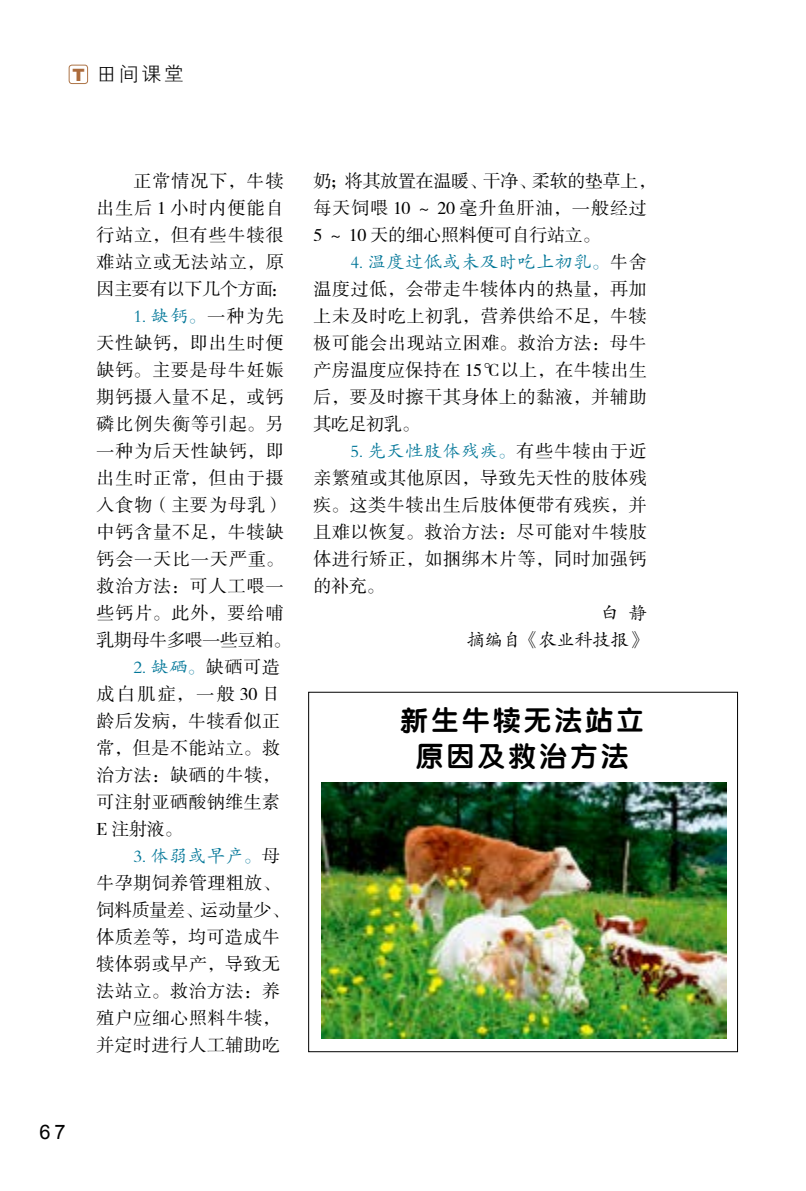
<style>
.page{position:relative;width:806px;height:1191px;background:#fff}
.page>*{position:absolute;margin:0;border:0;box-sizing:border-box;transform-origin:0 0}
.t1{font:28px/36px "FZY4 JW GB1 0";letter-spacing:.1em;color:#000;text-align:center}
.t2{font:20px "FZXH1 JW GB1 0";color:#000}
.t3{font:20px "Arial";color:#000}
.t4{font:18px/27px "FZSSK GBK1 0";letter-spacing:.035em;color:#000}
.t5{font:18px "FZKTJW GB1 0";letter-spacing:.04em;color:#007698}
.t6{font:18px/27px "FZSSK GBK1 0";letter-spacing:-.02em;color:#000}
.t7{font:18px/27px "FZKTJW GB1 0";color:#000;text-align:right}
.s1{font-family:"Arial";font-weight:900;font-size:17px;color:#ac6c3d}
.s2{font-family:"FZSSK GBK1 0";color:#000}
</style>
<div class="page">
<div style="left:69px;top:65px;width:19px;height:19px;border:1px solid #ad7447;border-radius:3px"></div>
<div style="left:308px;top:692px;width:429px;height:360px;border:1px solid #000"></div>
<img style="left:321px;top:782px;width:405px;height:256px">
<p class="t2" style="left:72px;top:63px;width:113px"><span class="s1">T</span> 田间课堂</p>
<p class="t3" style="left:39px;top:1118px;width:28px">67</p>
<p class="t4" style="left:96px;top:168px;width:193px;text-indent:37px">正常情况下，牛犊出生后 1 小时内便能自行站立，但有些牛犊很难站立或无法站立，原因主要有以下几个方面：</p>
<p class="t5" style="left:133px;top:306px;width:152px">1. 缺钙。<span class="s2">一种为先</span></p>
<p class="t4" style="left:96px;top:330px;width:196px">天性缺钙，即出生时便缺钙。主要是母牛妊娠期钙摄入量不足，或钙磷比例失衡等引起。另一种为后天性缺钙，即出生时正常，但由于摄入食物（主要为母乳）中钙含量不足，牛犊缺钙会一天比一天严重。救治方法：可人工喂一些钙片。此外，要给哺乳期母牛多喂一些豆粕。</p>
<p class="t5" style="left:133px;top:657px;width:148px">2. 缺硒。<span class="s2">缺硒可造</span></p>
<p class="t4" style="left:96px;top:681px;width:185px;text-align:justify">成白肌症，一般 30 日龄后发病，牛犊看似正常，但是不能站立。救治方法：缺硒的牛犊，可注射亚硒酸钠维生素E 注射液。</p>
<p class="t5" style="left:133px;top:846px;width:148px">3. 体弱或早产。<span class="s2">母</span></p>
<p class="t4" style="left:96px;top:870px;width:194px">牛孕期饲养管理粗放、饲料质量差、运动量少、体质差等，均可造成牛犊体弱或早产，导致无法站立。救治方法：养殖户应细心照料牛犊，并定时进行人工辅助吃</p>
<p class="t6" style="left:313px;top:168px;width:344px">奶；将其放置在温暖、干净、柔软的垫草上，每天饲喂 10 ～ 20 毫升鱼肝油，一般经过<br>5 ～ 10 天的细心照料便可自行站立。</p>
<p class="t5" style="left:350px;top:252px;width:298px">4. 温度过低或未及时吃上初乳。<span class="s2">牛舍</span></p>
<p class="t4" style="left:313px;top:276px;width:335px;text-align:justify">温度过低，会带走牛犊体内的热量，再加上未及时吃上初乳，营养供给不足，牛犊极可能会出现站立困难。救治方法：母牛产房温度应保持在 15℃以上，在牛犊出生后，要及时擦干其身体上的黏液，并辅助其吃足初乳。</p>
<p class="t5" style="left:350px;top:441px;width:298px">5. 先天性肢体残疾。<span class="s2">有些牛犊由于近</span></p>
<p class="t4" style="left:313px;top:465px;width:335px;text-align:justify">亲繁殖或其他原因，导致先天性的肢体残疾。这类牛犊出生后肢体便带有残疾，并且难以恢复。救治方法：尽可能对牛犊肢体进行矫正，如捆绑木片等，同时加强钙的补充。</p>
<p class="t7" style="left:466px;top:600px;width:181px">白 静<br>摘编自《农业科技报》</p>
<h1 class="t1" style="left:400px;top:702px;width:245px">新生牛犊无法站立原因及救治方法</h1>
</div>
